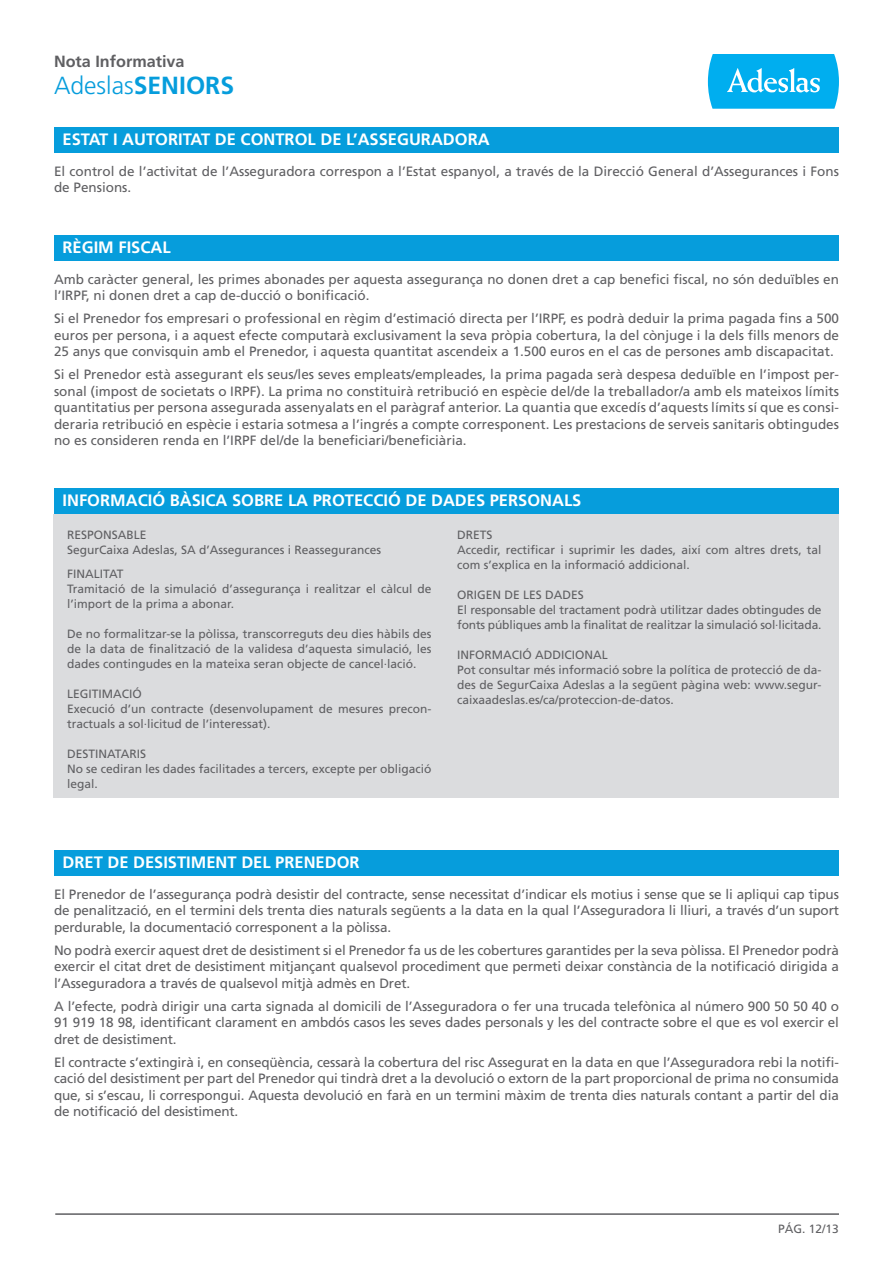
<style>
.page{position:relative;width:893px;height:1263px;background:#fff}
.page>*{position:absolute;margin:0;border:0;box-sizing:border-box;transform-origin:0 0}
.t1{font:300 24.75px "Frutiger";color:#069ddc}
.t2{font:700 16.5px "Frutiger";color:#fff}
.t3{font:700 16.2px "Frutiger";color:#5f5f62}
.t4{font:13.5px/16.5px "Frutiger";color:#5f5f62;text-align:justify}
.t5{font:12px/15px "Frutiger";color:#5f5f62}
.s1{font-weight:700}
</style>
<div class="page">
<div style="left:54px;top:128px;width:785px;height:25px;background:#069ddc"></div>
<div style="left:54px;top:236px;width:785px;height:25px;background:#069ddc"></div>
<div style="left:54px;top:488px;width:785px;height:26px;background:#069ddc"></div>
<div style="left:54px;top:850px;width:785px;height:26px;background:#069ddc"></div>
<hr style="left:55px;top:1213px;width:784px;height:2px;background:#5f5f62">
<svg style="left:708px;top:54px;width:131px;height:55px;background:#20b8f0"></svg>
<div style="left:54px;top:514px;width:785px;height:284px;background:#dbdcde"></div>
<p class="t3" style="left:54px;top:51px;width:132px">Nota Informativa</p>
<h1 class="t1" style="left:54px;top:71px;width:182px">Adeslas<span class="s1">SENIORS</span></h1>
<p class="t2" style="left:63px;top:130px;width:429px">ESTAT I AUTORITAT DE CONTROL DE L’ASSEGURADORA</p>
<p class="t4" style="left:54px;top:163px;width:786px">El control de l’activitat de l’Asseguradora correspon a l’Estat espanyol, a través de la Direcció General d’Assegurances i Fons de Pensions.</p>
<p class="t2" style="left:63px;top:238px;width:110px">RÈGIM FISCAL</p>
<p class="t4" style="left:54px;top:271px;width:786px">Amb caràcter general, les primes abonades per aquesta assegurança no donen dret a cap benefici fiscal, no són deduïbles en l’IRPF, ni donen dret a cap de-ducció o bonificació.</p>
<p class="t4" style="left:54px;top:310px;width:787px">Si el Prenedor fos empresari o professional en règim d’estimació directa per l’IRPF, es podrà deduir la prima pagada fins a 500 euros per persona, i a aquest efecte computarà exclusivament la seva pròpia cobertura, la del cònjuge i la dels fills menors de 25 anys que convisquin amb el Prenedor, i aquesta quantitat ascendeix a 1.500 euros en el cas de persones amb discapacitat.</p>
<p class="t4" style="left:54px;top:366px;width:786px">Si el Prenedor està assegurant els seus/les seves empleats/empleades, la prima pagada serà despesa deduïble en l’impost per&shy;sonal (impost de societats o IRPF). La prima no constituirà retribució en espècie del/de la treballador/a amb els mateixos límits quantitatius per persona assegurada assenyalats en el paràgraf anterior. La quantia que excedís d’aquests límits sí que es consi&shy;deraria retribució en espècie i estaria sotmesa a l’ingrés a compte corresponent. Les prestacions de serveis sanitaris obtingudes no es consideren renda en l’IRPF del/de la beneficiari/beneficiària.</p>
<p class="t2" style="left:63px;top:491px;width:520px">INFORMACIÓ BÀSICA SOBRE LA PROTECCIÓ DE DADES PERSONALS</p>
<p class="t5" style="left:67px;top:527px;width:316px">RESPONSABLE<br>SegurCaixa Adeslas, SA d’Assegurances i Reassegurances</p>
<p class="t5" style="left:67px;top:566px;width:366px">FINALITAT<br>Tramitació de la simulació d’assegurança i realitzar el càlcul de l’import de la prima a abonar.</p>
<p class="t5" style="left:67px;top:626px;width:366px;text-align:justify">De no formalitzar-se la pòlissa, transcorreguts deu dies hàbils des de la data de finalització de la validesa d’aquesta simulació, les dades contingudes en la mateixa seran objecte de cancel·lació.</p>
<p class="t5" style="left:67px;top:686px;width:366px">LEGITIMACIÓ<br>Execució d’un contracte (desenvolupament de mesures precon&shy;tractuals a sol·licitud de l’interessat).</p>
<p class="t5" style="left:67px;top:746px;width:366px">DESTINATARIS<br>No se cediran les dades facilitades a tercers, excepte per obligació legal.</p>
<p class="t5" style="left:457px;top:527px;width:366px">DRETS<br>Accedir, rectificar i suprimir les dades, així com altres drets, tal com s’explica en la informació addicional.</p>
<p class="t5" style="left:457px;top:587px;width:366px">ORIGEN DE LES DADES<br>El responsable del tractament podrà utilitzar dades obtingudes de fonts públiques amb la finalitat de realitzar la simulació sol·licitada.</p>
<p class="t5" style="left:457px;top:647px;width:366px">INFORMACIÓ ADDICIONAL<br>Pot consultar més informació sobre la política de protecció de da&shy;des de SegurCaixa Adeslas a la següent pàgina web: www.segur&shy;caixaadeslas.es/ca/proteccion-de-datos.</p>
<p class="t2" style="left:63px;top:853px;width:299px">DRET DE DESISTIMENT DEL PRENEDOR</p>
<p class="t4" style="left:54px;top:886px;width:786px">El Prenedor de l’assegurança podrà desistir del contracte, sense necessitat d’indicar els motius i sense que se li apliqui cap tipus de penalització, en el termini dels trenta dies naturals següents a la data en la qual l’Asseguradora li lliuri, a través d’un suport perdurable, la documentació corresponent a la pòlissa.</p>
<p class="t4" style="left:54px;top:942px;width:786px">No podrà exercir aquest dret de desistiment si el Prenedor fa us de les cobertures garantides per la seva pòlissa. El Prenedor podrà exercir el citat dret de desistiment mitjançant qualsevol procediment que permeti deixar constància de la notificació dirigida a l’Asseguradora a través de qualsevol mitjà admès en Dret.</p>
<p class="t4" style="left:54px;top:997px;width:787px">A l’efecte, podrà dirigir una carta signada al domicili de l’Asseguradora o fer una trucada telefònica al número 900 50 50 40 o 91 919 18 98, identificant clarament en ambdós casos les seves dades personals y les del contracte sobre el que es vol exercir el dret de desistiment.</p>
<p class="t4" style="left:54px;top:1053px;width:786px">El contracte s’extingirà i, en conseqüència, cessarà la cobertura del risc Assegurat en la data en que l’Asseguradora rebi la notifi&shy;cació del desistiment per part del Prenedor qui tindrà dret a la devolució o extorn de la part proporcional de prima no consumida que, si s’escau, li correspongui. Aquesta devolució en farà en un termini màxim de trenta dies naturals contant a partir del dia de notificació del desistiment.</p>
<p class="t5" style="left:778px;top:1221px;width:62px">PÁG. 12/13</p>
</div>
